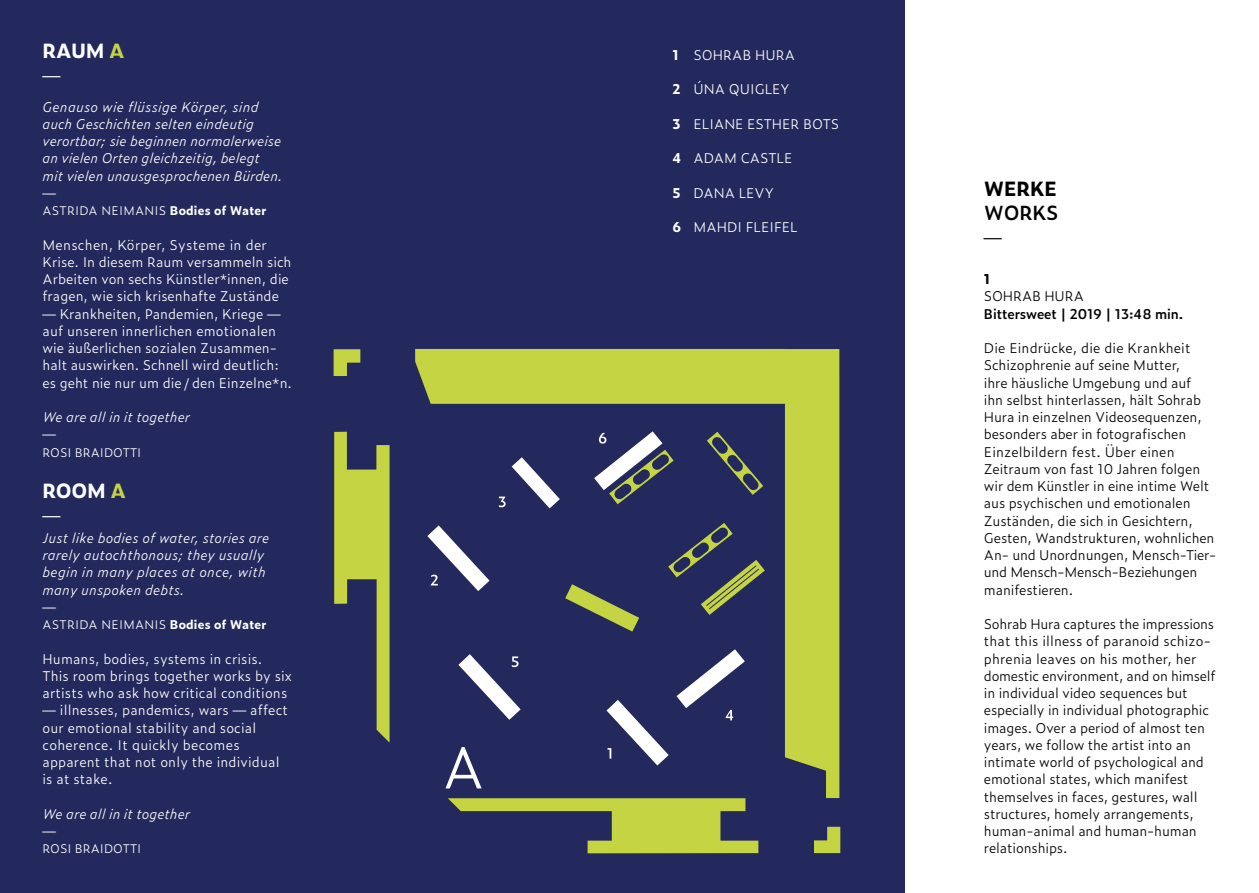
<style>
.page{position:relative;width:1259px;height:893px;background:#fff}
.page>*{position:absolute;margin:0;border:0;box-sizing:border-box;transform-origin:0 0}
.t1{font:700 19.5px "Zeitung Pro";letter-spacing:-.01em;color:#fff}
.t2{font:700 19.5px "Zeitung Pro";letter-spacing:-.01em;color:#000}
.t3{font:600 19.5px "Zeitung Pro";letter-spacing:-.015em;color:#000}
.t4{font:300 18px "Zeitung Pro";color:#fff}
.t5{font:300 18px "Zeitung Pro";color:#000}
.Fließtext{font:300 13.5px/17.2px "Zeitung Pro";letter-spacing:-.01em;color:#000}
.Fließtext-2{font:300 13.5px/17.2px "Zeitung Pro";color:#fff}
.Fließtext-3{font:italic 300 13.5px/17.2px "Zeitung Pro";color:#fff}
.Fließtext-4{font:600 13.5px "Zeitung Pro";letter-spacing:-.01em;color:#000}
.Fließtext-5{font:700 13.5px "Zeitung Pro";color:#000}
.Fließtext-6{font:300 12px "Zeitung Pro";letter-spacing:.01em;color:#fff}
.s1{color:#c4d442}
.s2{font-weight:700}
</style>
<div class="page">
<div style="left:0;top:0;width:904px;height:893px;background:#23295c"></div>
<svg style="left:415px;top:349px;width:424px;height:449px"></svg>
<svg style="left:814px;top:827px;width:26px;height:26px"></svg>
<svg style="left:448px;top:798px;width:310px;height:55px"></svg>
<svg style="left:333px;top:349px;width:27px;height:27px"></svg>
<svg style="left:334px;top:432px;width:55px;height:310px"></svg>
<svg style="left:565px;top:584px;width:74px;height:48px"></svg>
<svg style="left:511px;top:457px;width:49px;height:51px"></svg>
<svg style="left:707px;top:432px;width:56px;height:63px"></svg>
<svg style="left:668px;top:523px;width:97px;height:92px"></svg>
<svg style="left:606px;top:700px;width:62px;height:65px"></svg>
<svg style="left:499px;top:497px;width:6px;height:10px"></svg>
<svg style="left:458px;top:654px;width:62px;height:66px"></svg>
<svg style="left:445px;top:747px;width:36px;height:41px"></svg>
<svg style="left:594px;top:431px;width:79px;height:73px"></svg>
<svg style="left:427px;top:525px;width:62px;height:66px"></svg>
<svg style="left:676px;top:649px;width:69px;height:71px"></svg>
<p class="t1" style="left:43px;top:35px;width:84px">RAUM <span class="s1">A</span></p>
<p class="t4" style="left:43px;top:62px;width:19px">—</p>
<p class="Fließtext-3" style="left:43px;top:97px;width:241px">Genauso wie flüssige Körper, sind auch Geschichten selten eindeutig verortbar; sie beginnen normalerweise an vielen Orten gleichzeitig, belegt mit vielen unausgesprochenen Bürden.</p>
<p class="Fließtext-2" style="left:43px;top:184px;width:15px">—</p>
<p class="Fließtext-6" style="left:43px;top:202px;width:225px">ASTRIDA NEIMANIS <span class="s2">Bodies of Water</span></p>
<p class="Fließtext-2" style="left:43px;top:235px;width:250px">Menschen, Körper, Systeme in der Krise. In diesem Raum versammeln sich Arbeiten von sechs Künstler*innen, die fragen, wie sich krisenhafte Zustände</p>
<p class="Fließtext-2" style="left:43px;top:304px;width:251px">— Krankheiten, Pandemien, Kriege — auf unseren innerlichen emotionalen wie äußerlichen sozialen Zusammen&shy;halt auswirken. Schnell wird deutlich: es geht nie nur um die / den Einzelne*n.</p>
<p class="Fließtext-3" style="left:43px;top:408px;width:149px">We are all in it together</p>
<p class="Fließtext-2" style="left:43px;top:425px;width:15px">—</p>
<p class="Fließtext-6" style="left:43px;top:443px;width:100px">ROSI BRAIDOTTI</p>
<p class="t1" style="left:43px;top:475px;width:85px">ROOM <span class="s1">A</span></p>
<p class="t4" style="left:43px;top:502px;width:19px">—</p>
<p class="Fließtext-3" style="left:43px;top:529px;width:228px">Just like bodies of water, stories are rarely autochthonous; they usually begin in many places at once, with many unspoken debts.</p>
<p class="Fließtext-2" style="left:43px;top:598px;width:15px">—</p>
<p class="Fließtext-6" style="left:43px;top:616px;width:225px">ASTRIDA NEIMANIS <span class="s2">Bodies of Water</span></p>
<p class="Fließtext-2" style="left:43px;top:649px;width:251px">Humans, bodies, systems in crisis.<br>This room brings together works by six artists who ask how critical conditions</p>
<p class="Fließtext-2" style="left:43px;top:701px;width:247px">— illnesses, pandemics, wars — affect our emotional stability and social coherence. It quickly becomes apparent that not only the individual is at stake.</p>
<p class="Fließtext-3" style="left:43px;top:805px;width:149px">We are all in it together</p>
<p class="Fließtext-2" style="left:43px;top:822px;width:15px">—</p>
<p class="Fließtext-6" style="left:43px;top:840px;width:100px">ROSI BRAIDOTTI</p>
<p class="Fließtext-2" style="left:672px;top:46px;width:124px"><span class="s2">1</span> SOHRAB HURA</p>
<p class="Fließtext-2" style="left:672px;top:80px;width:119px"><span class="s2">2</span> ÚNA QUIGLEY</p>
<p class="Fließtext-2" style="left:672px;top:115px;width:168px"><span class="s2">3</span> ELIANE ESTHER BOTS</p>
<p class="Fließtext-2" style="left:672px;top:149px;width:122px"><span class="s2">4</span> ADAM CASTLE</p>
<p class="Fließtext-2" style="left:672px;top:184px;width:103px"><span class="s2">5</span> DANA LEVY</p>
<p class="Fließtext-2" style="left:672px;top:218px;width:127px"><span class="s2">6</span> MAHDI FLEIFEL</p>
<p class="t2" style="left:984px;top:173px;width:74px">WERKE</p>
<p class="t3" style="left:984px;top:198px;width:76px">WORKS</p>
<p class="t5" style="left:984px;top:224px;width:19px">—</p>
<p class="Fließtext-5" style="left:984px;top:269px;width:8px">1</p>
<p class="Fließtext" style="left:984px;top:287px;width:102px">SOHRAB HURA</p>
<p class="Fließtext-4" style="left:984px;top:303px;width:201px">Bittersweet | 2019 | 13:48 min.</p>
<p class="Fließtext" style="left:984px;top:339px;width:234px">Die Eindrücke, die die Krankheit Schizophrenie auf seine Mutter,<br>ihre häusliche Umgebung und auf<br>ihn selbst hinterlassen, hält Sohrab Hura in einzelnen Videosequenzen, besonders aber in fotografischen Einzelbildern fest. Über einen Zeitraum von fast 10 Jahren folgen wir dem Künstler in eine intime Welt aus psychischen und emotionalen Zuständen, die sich in Gesichtern, Gesten, Wandstrukturen, wohnlichen An- und Unordnungen, Mensch-Tier&shy;und Mensch-Mensch-Beziehungen manifestieren.</p>
<p class="Fließtext" style="left:984px;top:615px;width:233px">Sohrab Hura captures the impressions that this illness of paranoid schizo&shy;phrenia leaves on his mother, her domestic environment, and on himself in individual video sequences but especially in individual photographic images. Over a period of almost ten years, we follow the artist into an intimate world of psychological and emotional states, which manifest themselves in faces, gestures, wall structures, homely arrangements, human-animal and human-human relationships.</p>
</div>
